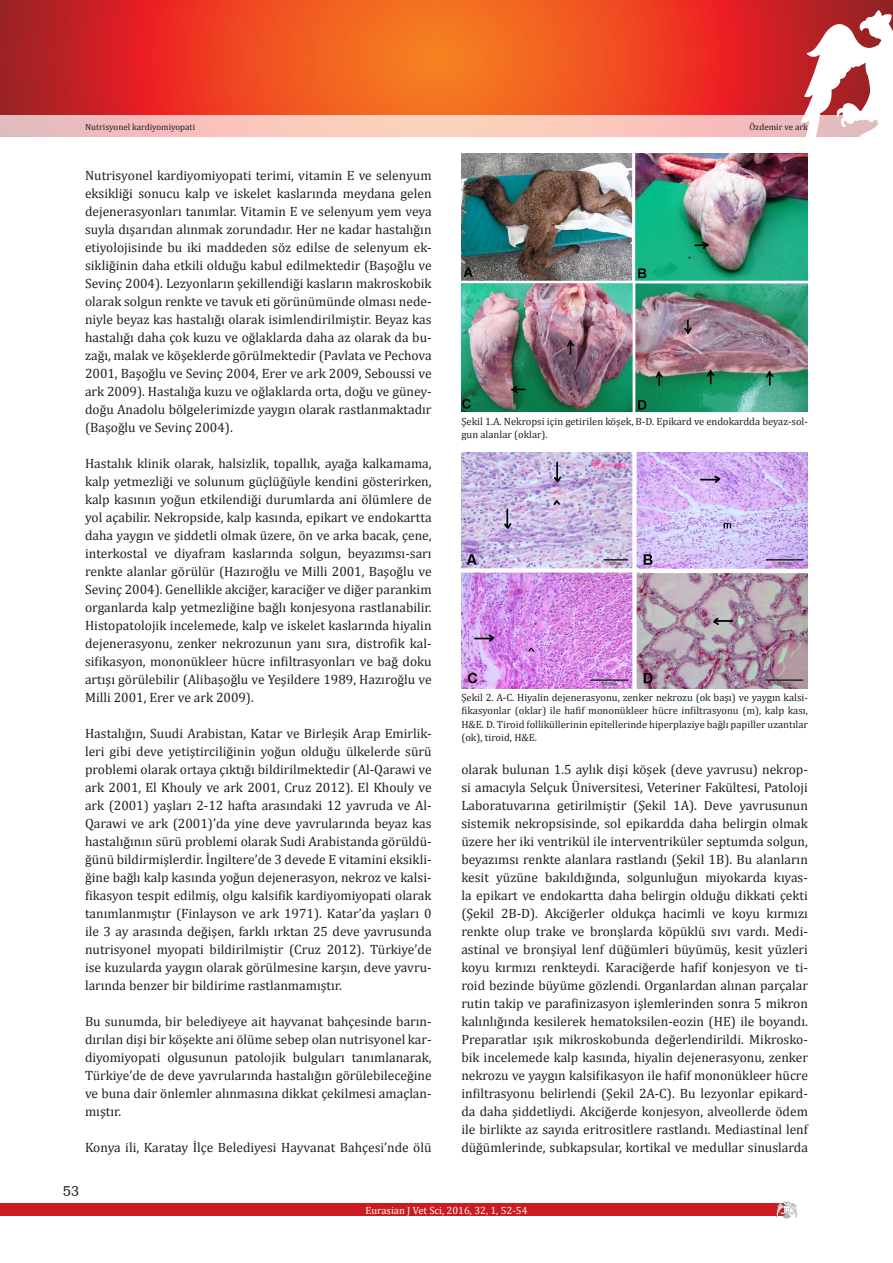
<style>
.page{position:relative;width:893px;height:1263px;background:#fff}
.page>*{position:absolute;margin:0;border:0;box-sizing:border-box;transform-origin:0 0}
.t1{font:15px "Humanist Slabserif 712 BT";color:#231f20}
.t2{font:13.5px/18px "Cambria";color:#231f20;text-align:justify}
.t3{font:10.5px/13.5px "Cambria";color:#231f20}
.t4{font:10.5px "Cambria";color:#fff}
.t5{font:9px "Cambria";color:#231f20}
</style>
<div class="page">
<svg style="left:0;top:0;width:893px;height:115px;background:#e44522"></svg>
<div style="left:0;top:1203px;width:787px;height:13px;background:#cb1a21"></div>
<svg style="left:776px;top:1201px;width:21px;height:17px"></svg>
<svg style="left:800px;top:10px;width:93px;height:127px"></svg>
<svg style="left:0;top:115px;width:893px;height:21px;background:#f5c7bf"></svg>
<img style="left:461px;top:153px;width:347px;height:259px">
<img style="left:461px;top:452px;width:347px;height:236px">
<p class="t5" style="left:85px;top:121px;width:112px">Nutrisyonel kardiyomiyopati</p>
<p class="t5" style="left:749px;top:121px;width:60px">Özdemir ve ark</p>
<p class="t2" style="left:85px;top:166px;width:348px">Nutrisyonel kardiyomiyopati terimi, vitamin E ve selenyum eksikliği sonucu kalp ve iskelet kaslarında meydana gelen dejenerasyonları tanımlar. Vitamin E ve selenyum yem veya suyla dışarıdan alınmak zorundadır. Her ne kadar hastalığın etiyolojisinde bu iki maddeden söz edilse de selenyum ek&shy;sikliğinin daha etkili olduğu kabul edilmektedir (Başoğlu ve Sevinç 2004). Lezyonların şekillendiği kasların makroskobik olarak solgun renkte ve tavuk eti görünümünde olması nede&shy;niyle beyaz kas hastalığı olarak isimlendirilmiştir. Beyaz kas hastalığı daha çok kuzu ve oğlaklarda daha az olarak da bu&shy;zağı, malak ve köşeklerde görülmektedir (Pavlata ve Pechova 2001, Başoğlu ve Sevinç 2004, Erer ve ark 2009, Seboussi ve ark 2009). Hastalığa kuzu ve oğlaklarda orta, doğu ve güney&shy;doğu Anadolu bölgelerimizde yaygın olarak rastlanmaktadır (Başoğlu ve Sevinç 2004).</p>
<p class="t2" style="left:85px;top:454px;width:348px">Hastalık klinik olarak, halsizlik, topallık, ayağa kalkamama, kalp yetmezliği ve solunum güçlüğüyle kendini gösterirken, kalp kasının yoğun etkilendiği durumlarda ani ölümlere de yol açabilir. Nekropside, kalp kasında, epikart ve endokartta daha yaygın ve şiddetli olmak üzere, ön ve arka bacak, çene, interkostal ve diyafram kaslarında solgun, beyazımsı-sarı renkte alanlar görülür (Hazıroğlu ve Milli 2001, Başoğlu ve Sevinç 2004). Genellikle akciğer, karaciğer ve diğer parankim organlarda kalp yetmezliğine bağlı konjesyona rastlanabilir.<br>Histopatolojik incelemede, kalp ve iskelet kaslarında hiyalin dejenerasyonu, zenker nekrozunun yanı sıra, distrofik kal&shy;sifikasyon, mononükleer hücre infiltrasyonları ve bağ doku artışı görülebilir (Alibaşoğlu ve Yeşildere 1989, Hazıroğlu ve Milli 2001, Erer ve ark 2009).</p>
<p class="t2" style="left:85px;top:724px;width:348px">Hastalığın, Suudi Arabistan, Katar ve Birleşik Arap Emirlik&shy;leri gibi deve yetiştirciliğinin yoğun olduğu ülkelerde sürü problemi olarak ortaya çıktığı bildirilmektedir (Al-Qarawi ve ark 2001, El Khouly ve ark 2001, Cruz 2012). El Khouly ve ark (2001) yaşları 2-12 hafta arasındaki 12 yavruda ve Al-Qarawi ve ark (2001)’da yine deve yavrularında beyaz kas hastalığının sürü problemi olarak Sudi Arabistanda görüldü&shy;ğünü bildirmişlerdir. İngiltere’de 3 devede E vitamini eksikli&shy;ğine bağlı kalp kasında yoğun dejenerasyon, nekroz ve kalsi&shy;fikasyon tespit edilmiş, olgu kalsifik kardiyomiyopati olarak tanımlanmıştır (Finlayson ve ark 1971). Katar’da yaşları 0 ile 3 ay arasında değişen, farklı ırktan 25 deve yavrusunda nutrisyonel myopati bildirilmiştir (Cruz 2012). Türkiye’de ise kuzularda yaygın olarak görülmesine karşın, deve yavru&shy;larında benzer bir bildirime rastlanmamıştır.</p>
<p class="t2" style="left:85px;top:1012px;width:348px">Bu sunumda, bir belediyeye ait hayvanat bahçesinde barın&shy;dırılan dişi bir köşekte ani ölüme sebep olan nutrisyonel kar&shy;diyomiyopati olgusunun patolojik bulguları tanımlanarak, Türkiye’de de deve yavrularında hastalığın görülebileceğine ve buna dair önlemler alınmasına dikkat çekilmesi amaçlan&shy;mıştır.</p>
<p class="t2" style="left:85px;top:1138px;width:348px">Konya ili, Karatay İlçe Belediyesi Hayvanat Bahçesi’nde ölü</p>
<p class="t1" style="left:63px;top:1181px;width:18px">53</p>
<p class="t3" style="left:461px;top:414px;width:348px">Şekil 1.A. Nekropsi için getirilen köşek, B-D. Epikard ve endokardda beyaz-sol&shy;gun alanlar (oklar).</p>
<p class="t3" style="left:461px;top:690px;width:348px;text-align:justify">Şekil 2. A-C. Hiyalin dejenerasyonu, zenker nekrozu (ok başı) ve yaygın kalsi&shy;fikasyonlar (oklar) ile hafif mononükleer hücre infiltrasyonu (m), kalp kası, H&amp;E. D. Tiroid folliküllerinin epitellerinde hiperplaziye bağlı papiller uzantılar (ok), tiroid, H&amp;E.</p>
<p class="t2" style="left:461px;top:760px;width:348px">olarak bulunan 1.5 aylık dişi köşek (deve yavrusu) nekrop&shy;si amacıyla Selçuk Üniversitesi, Veteriner Fakültesi, Patoloji Laboratuvarına getirilmiştir (Şekil 1A). Deve yavrusunun sistemik nekropsisinde, sol epikardda daha belirgin olmak üzere her iki ventrikül ile interventriküler septumda solgun, beyazımsı renkte alanlara rastlandı (Şekil 1B). Bu alanların kesit yüzüne bakıldığında, solgunluğun miyokarda kıyas&shy;la epikart ve endokartta daha belirgin olduğu dikkati çekti (Şekil 2B-D). Akciğerler oldukça hacimli ve koyu kırmızı renkte olup trake ve bronşlarda köpüklü sıvı vardı. Medi&shy;astinal ve bronşiyal lenf düğümleri büyümüş, kesit yüzleri koyu kırmızı renkteydi. Karaciğerde hafif konjesyon ve ti&shy;roid bezinde büyüme gözlendi. Organlardan alınan parçalar rutin takip ve parafinizasyon işlemlerinden sonra 5 mikron kalınlığında kesilerek hematoksilen-eozin (HE) ile boyandı.<br>Preparatlar ışık mikroskobunda değerlendirildi. Mikrosko&shy;bik incelemede kalp kasında, hiyalin dejenerasyonu, zenker nekrozu ve yaygın kalsifikasyon ile hafif mononükleer hücre infiltrasyonu belirlendi (Şekil 2A-C). Bu lezyonlar epikard&shy;da daha şiddetliydi. Akciğerde konjesyon, alveollerde ödem ile birlikte az sayıda eritrositlere rastlandı. Mediastinal lenf düğümlerinde, subkapsular, kortikal ve medullar sinuslarda</p>
<p class="t4" style="left:365px;top:1204px;width:163px">Eurasian J Vet Sci, 2016, 32, 1, 52-54</p>
</div>
